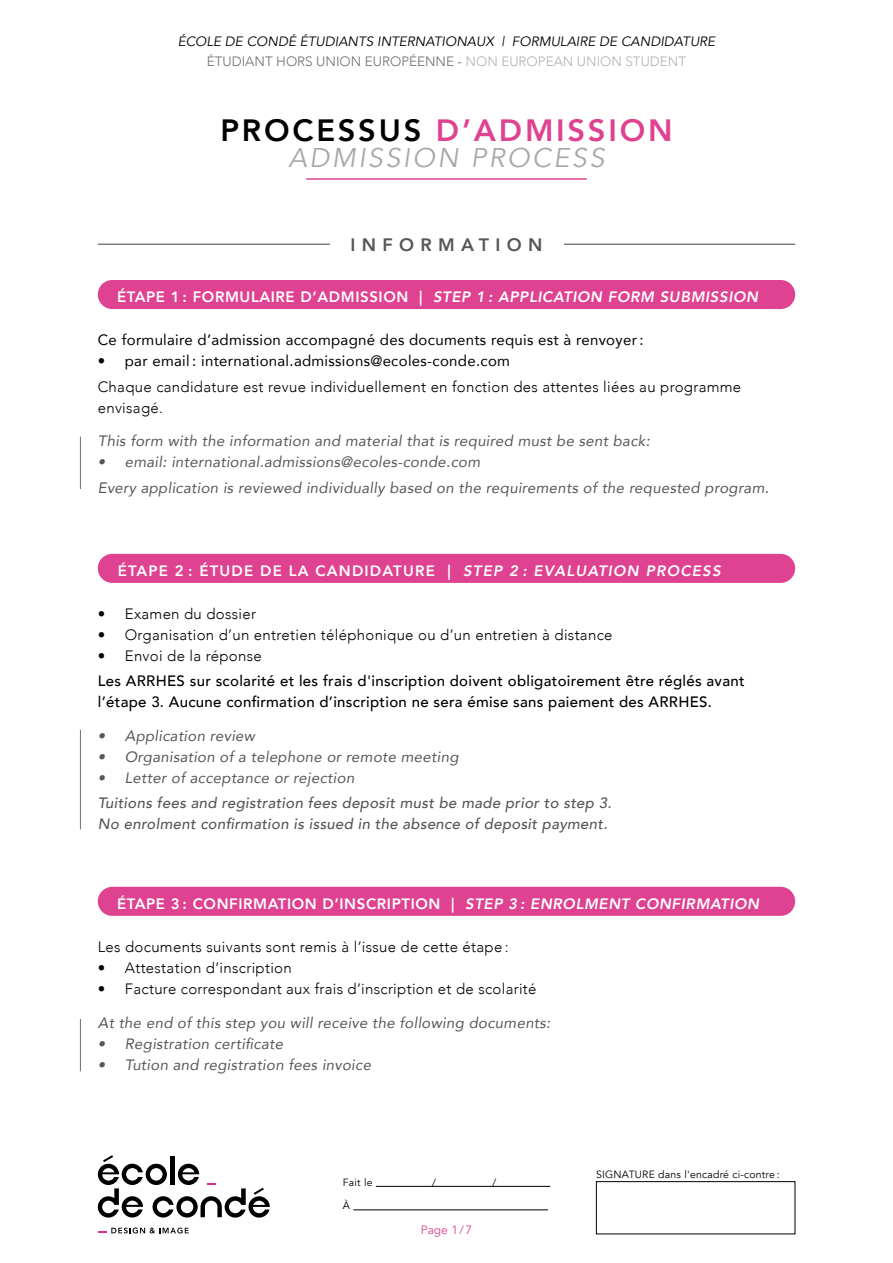
<style>
.page{position:relative;width:893px;height:1263px;background:#fff}
.page>*{position:absolute;margin:0;border:0;box-sizing:border-box;transform-origin:0 0}
.t1{font:800 30.75px "Avenir";letter-spacing:.09em;color:#de4290}
.t2{font:italic 27px "Avenir";letter-spacing:.09em;color:#a8a8a7}
.t3{font:800 18px "Avenir";letter-spacing:.35em;color:#575756}
.t4{font:italic 15px/25.2px "Avenir";letter-spacing:.02em;color:#575756}
.t5{font:300 15px/21px "Avenir";letter-spacing:.02em;color:#000}
.t6{font:500 15px/21px "Avenir";letter-spacing:.02em;color:#000}
.t7{font:italic 500 15px/21px "Avenir";letter-spacing:.02em;color:#575756}
.t8{font:15px "Avenir";letter-spacing:.02em;color:#000}
.t9{font:italic 800 15px "Avenir";letter-spacing:.04em;color:#fff}
.t10{font:800 15px "Avenir";letter-spacing:.04em;color:#fff}
.t11{font:800 15px "Avenir";letter-spacing:.08em;color:#fff}
.t12{font:italic 13.5px/19.2px "Avenir";color:#000;text-align:center}
.t13{font:12px "Avenir";color:#de4290}
.t14{font:10.5px "Avenir";letter-spacing:.02em;color:#000}
.s1{font-weight:300;font-style:normal;color:#706f6f}
.s2{font-weight:300;font-style:normal;color:#b3b2b2}
.s3{color:#000}
.s4{font-style:normal}
.s5{font-style:italic}
</style>
<div class="page">
<hr style="left:376px;top:1186px;width:174px;height:1px;background:#000">
<hr style="left:353px;top:1209px;width:195px;height:1px;background:#000">
<div style="left:596px;top:1181px;width:199px;height:53px;border:1px solid #000"></div>
<svg style="left:98px;top:1155px;width:172px;height:62px"></svg>
<svg style="left:99px;top:1227px;width:90px;height:6px"></svg>
<hr style="left:306px;top:178px;width:281px;height:2px;background:#de4290">
<hr style="left:98px;top:244px;width:697px;height:1px;background:#575756">
<div style="left:330px;top:233px;width:233px;height:18px;background:#fff"></div>
<div style="left:98px;top:280px;width:697px;height:29px;background:#de4290;border-radius:15px"></div>
<div style="left:98px;top:554px;width:697px;height:29px;background:#de4290;border-radius:15px"></div>
<hr style="left:80px;top:437px;width:1px;height:52px;background:#706f6f">
<hr style="left:80px;top:730px;width:1px;height:99px;background:#706f6f">
<hr style="left:80px;top:1019px;width:1px;height:52px;background:#706f6f">
<div style="left:98px;top:887px;width:697px;height:29px;background:#de4290;border-radius:15px"></div>
<p class="t12" style="left:178px;top:32px;width:539px">ÉCOLE DE CONDÉ ÉTUDIANTS INTERNATIONAUX | FORMULAIRE DE CANDIDATURE<br><span class="s1">ÉTUDIANT HORS UNION EUROPÉENNE -</span> <span class="s2">NON EUROPEAN UNION STUDENT</span></p>
<h1 class="t1" style="left:220px;top:106px;width:454px"><span class="s3">PROCESSUS</span> D’ADMISSION</h1>
<h2 class="t2" style="left:289px;top:142px;width:317px">ADMISSION PROCESS</h2>
<p class="t3" style="left:351px;top:230px;width:193px">INFORMATION</p>
<p class="t9" style="left:117px;top:288px;width:643px"><span class="s4">ÉTAPE 1 : FORMULAIRE D’ADMISSION |</span> STEP 1 : APPLICATION FORM SUBMISSION</p>
<p class="t8" style="left:98px;top:328px;width:547px">Ce formulaire d’admission accompagné des documents requis est à renvoyer:</p>
<p class="t8" style="left:98px;top:349px;width:414px">• par email : international.admissions@ecoles-conde.com</p>
<p class="t5" style="left:98px;top:376px;width:645px">Chaque candidature est revue individuellement en fonction des attentes liées au programme envisagé.</p>
<p class="t4" style="left:98px;top:428px;width:554px">This form with the information and material that is required must be sent back:</p>
<p class="t4" style="left:98px;top:449px;width:673px">• email: international.admissions@ecoles-conde.com<br>Every application is reviewed individually based on the requirements of the requested program.</p>
<p class="t11" style="left:118px;top:559px;width:604px">ÉTAPE 2 : ÉTUDE DE LA CANDIDATURE | <span class="s5">STEP 2 : EVALUATION PROCESS</span></p>
<p class="t5" style="left:98px;top:603px;width:160px">• Examen du dossier</p>
<p class="t5" style="left:98px;top:624px;width:516px">• Organisation d’un entretien téléphonique ou d’un entretien à distance</p>
<p class="t5" style="left:98px;top:645px;width:165px">• Envoi de la réponse</p>
<p class="t6" style="left:98px;top:670px;width:648px">Les ARRHES sur scolarité et les frais d'inscription doivent obligatoirement être réglés avant l’étape 3. Aucune confirmation d’inscription ne sera émise sans paiement des ARRHES.</p>
<p class="t4" style="left:98px;top:723px;width:159px">• Application review</p>
<p class="t4" style="left:98px;top:744px;width:362px">• Organisation of a telephone or remote meeting</p>
<p class="t4" style="left:98px;top:765px;width:258px">• Letter of acceptance or rejection</p>
<p class="t7" style="left:98px;top:793px;width:515px">Tuitions fees and registration fees deposit must be made prior to step 3.<br>No enrolment confirmation is issued in the absence of deposit payment.</p>
<p class="t10" style="left:117px;top:892px;width:644px">ÉTAPE 3 : CONFIRMATION D’INSCRIPTION | <span class="s5">STEP 3 : ENROLMENT CONFIRMATION</span></p>
<p class="t5" style="left:98px;top:936px;width:412px">Les documents suivants sont remis à l’issue de cette étape :</p>
<p class="t5" style="left:98px;top:957px;width:195px">• Attestation d’inscription</p>
<p class="t5" style="left:98px;top:978px;width:440px">• Facture correspondant aux frais d’inscription et de scolarité</p>
<p class="t4" style="left:98px;top:1010px;width:454px">At the end of this step you will receive the following documents:</p>
<p class="t4" style="left:98px;top:1031px;width:187px">• Registration certificate</p>
<p class="t4" style="left:98px;top:1052px;width:275px">• Tution and registration fees invoice</p>
<p class="t14" style="left:343px;top:1176px;width:31px">Fait le</p>
<p class="t14" style="left:432px;top:1176px;width:5px">/</p>
<p class="t14" style="left:493px;top:1176px;width:5px">/</p>
<p class="t14" style="left:343px;top:1199px;width:9px">À</p>
<p class="t13" style="left:421px;top:1223px;width:53px">Page 1/7</p>
<p class="t14" style="left:596px;top:1167px;width:185px">SIGNATURE dans l'encadré ci-contre :</p>
</div>
